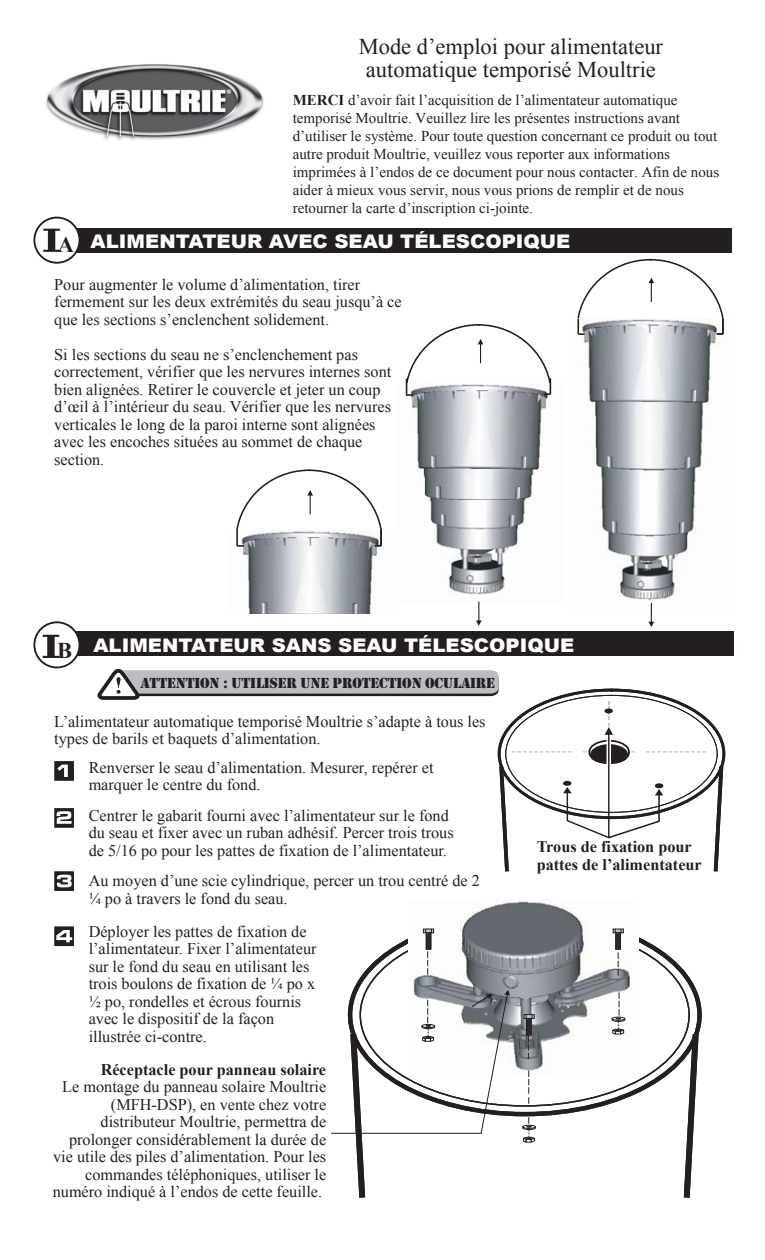
<style>
.page{position:relative;width:765px;height:1260px;background:#fff}
.page>*{position:absolute;margin:0;border:0;box-sizing:border-box;transform-origin:0 0}
.t1{font:22.5px/22.5px "Times New Roman";color:#231f20;text-align:center}
.t2{font:900 18.75px "Arial";color:#fff;scale:1.05 1}
.t3{font:16.25px/17.5px "Times New Roman";color:#231f20}
.t4{font:700 16.25px/17.5px "Times New Roman";color:#231f20}
.t5{font:15px/18px "Times New Roman";color:#231f20}
.t6{font:15px "Stencil";letter-spacing:-.01em;color:#231f20}
.s1{font-weight:700}
.s2{font-family:"Times New Roman";font-weight:700;font-size:22.5px;color:#231f20}
</style>
<div class="page">
<div style="left:74px;top:632px;width:660px;height:24px;background:#231f20"></div>
<div style="left:72px;top:228px;width:660px;height:24px;background:#231f20"></div>
<div style="left:34px;top:218px;width:46px;height:45px;background:#fff;border-radius:50%"></div>
<div style="left:33px;top:217px;width:47px;height:47px;border:2px solid #231f20;border-radius:50%"></div>
<div style="left:34px;top:622px;width:46px;height:45px;background:#fff;border-radius:50%"></div>
<div style="left:33px;top:621px;width:47px;height:47px;border:2px solid #231f20;border-radius:50%"></div>
<svg style="left:43px;top:229px;width:17px;height:23px"></svg>
<svg style="left:43px;top:635px;width:16px;height:23px"></svg>
<svg style="left:54px;top:761px;width:20px;height:20px"></svg>
<svg style="left:54px;top:808px;width:20px;height:20px"></svg>
<svg style="left:54px;top:871px;width:20px;height:20px"></svg>
<svg style="left:712px;top:762px;width:13px;height:110px"></svg>
<svg style="left:97px;top:669px;width:609px;height:203px"></svg>
<svg style="left:54px;top:926px;width:20px;height:20px"></svg>
<svg style="left:681px;top:1028px;width:20px;height:170px"></svg>
<svg style="left:347px;top:1028px;width:21px;height:170px"></svg>
<img style="left:409px;top:901px;width:221px;height:176px">
<div style="left:423px;top:929px;width:11px;height:4px;border:1px solid #231f20"></div>
<svg style="left:425px;top:929px;width:7px;height:46px"></svg>
<div style="left:613px;top:929px;width:10px;height:4px;border:1px solid #231f20"></div>
<svg style="left:615px;top:929px;width:7px;height:47px"></svg>
<svg style="left:524px;top:1015px;width:10px;height:44px"></svg>
<svg style="left:421px;top:1000px;width:15px;height:42px"></svg>
<svg style="left:528px;top:1070px;width:1px;height:34px"></svg>
<svg style="left:522px;top:1117px;width:14px;height:26px"></svg>
<svg style="left:611px;top:992px;width:15px;height:43px"></svg>
<img style="left:242px;top:530px;width:140px;height:83px">
<svg style="left:236px;top:530px;width:8px;height:17px"></svg>
<svg style="left:375px;top:530px;width:7px;height:16px"></svg>
<svg style="left:307px;top:490px;width:6px;height:24px"></svg>
<img style="left:46px;top:64px;width:218px;height:76px">
<img style="left:583px;top:319px;width:134px;height:284px">
<svg style="left:577px;top:319px;width:8px;height:16px"></svg>
<svg style="left:717px;top:318px;width:7px;height:17px"></svg>
<img style="left:405px;top:384px;width:147px;height:91px">
<svg style="left:544px;top:378px;width:7px;height:17px"></svg>
<img style="left:430px;top:499px;width:96px;height:103px">
<img style="left:423px;top:475px;width:109px;height:24px">
<svg style="left:478px;top:339px;width:5px;height:24px"></svg>
<svg style="left:649px;top:278px;width:5px;height:24px"></svg>
<svg style="left:649px;top:603px;width:5px;height:24px"></svg>
<svg style="left:406px;top:379px;width:7px;height:17px"></svg>
<svg style="left:471px;top:990px;width:39px;height:143px"></svg>
<hr style="left:331px;top:1133px;width:151px;height:1px;background:#231f20">
<svg style="left:476px;top:602px;width:6px;height:24px"></svg>
<p class="t1" style="left:359px;top:35px;width:306px">Mode d’emploi pour alimentateur automatique temporisé Moultrie</p>
<p class="t5" style="left:293px;top:90px;width:428px"><span class="s1">MERCI</span> d’avoir fait l’acquisition de l’alimentateur automatique temporisé Moultrie. Veuillez lire les présentes instructions avant d’utiliser le système. Pour toute question concernant ce produit ou tout autre produit Moultrie, veuillez vous reporter aux informations imprimées à l’endos de ce document pour nous contacter. Afin de nous aider à mieux vous servir, nous vous prions de remplir et de nous retourner la carte d’inscription ci-jointe.</p>
<p class="t2" style="left:58px;top:231px;width:490px"><span class="s2">A</span> ALIMENTATEUR AVEC SEAU TÉLESCOPIQUE</p>
<p class="t3" style="left:54px;top:275px;width:349px">Pour augmenter le volume d’alimentation, tirer fermement sur les deux extrémités du seau jusqu’à ce que les sections s’enclenchent solidement.</p>
<p class="t3" style="left:54px;top:345px;width:339px">Si les sections du seau ne s’enclenchement pas correctement, vérifier que les nervures internes sont bien alignées. Retirer le couvercle et jeter un coup d’œil à l’intérieur du seau. Vérifier que les nervures verticales le long de la paroi interne sont alignées avec les encoches situées au sommet de chaque section.</p>
<p class="t2" style="left:57px;top:635px;width:494px"><span class="s2">B</span> ALIMENTATEUR SANS SEAU TÉLESCOPIQUE</p>
<p class="t6" style="left:141px;top:674px;width:356px">ATTENTION : UTILISER UNE PROTECTION OCULAIRE</p>
<p class="t3" style="left:54px;top:712px;width:433px">L’alimentateur automatique temporisé Moultrie s’adapte à tous les types de barils et baquets d’alimentation.</p>
<p class="t3" style="left:89px;top:758px;width:346px">Renverser le seau d’alimentation. Mesurer, repérer et marquer le centre du fond.</p>
<p class="t3" style="left:89px;top:806px;width:367px">Centrer le gabarit fourni avec l’alimentateur sur le fond du seau et fixer avec un ruban adhésif. Percer trois trous de 5/16 po pour les pattes de fixation de l’alimentateur.</p>
<p class="t3" style="left:89px;top:872px;width:393px">Au moyen d’une scie cylindrique, percer un trou centré de 2 ¼ po à travers le fond du seau.</p>
<p class="t3" style="left:89px;top:922px;width:229px">Déployer les pattes de fixation de l’alimentateur. Fixer l’alimentateur sur le fond du seau en utilisant les trois boulons de fixation de ¼ po x ½ po, rondelles et écrous fournis avec le dispositif de la façon illustrée ci-contre.</p>
<p class="t3" style="left:53px;top:1060px;width:275px;text-align:right"><span class="s1">Réceptacle pour panneau solaire<br></span>Le montage du panneau solaire Moultrie (MFH-DSP), en vente chez votre distributeur Moultrie, permettra de prolonger considérablement la durée de vie utile des piles d’alimentation. Pour les commandes téléphoniques, utiliser le numéro indiqué à l’endos de cette feuille.</p>
<p class="t4" style="left:537px;top:838px;width:167px">Trous de fixation pour pattes de l’alimentateur</p>
</div>
